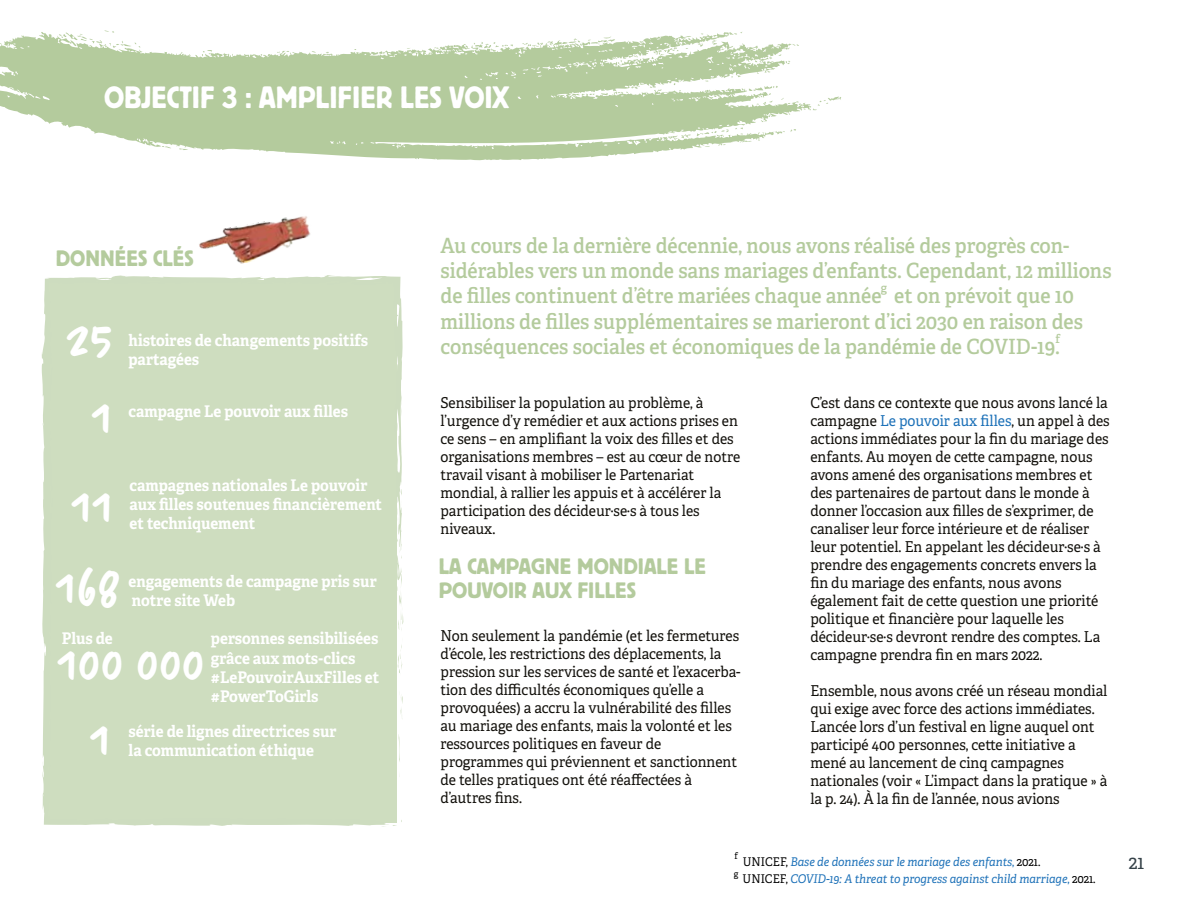
<style>
.page{position:relative;width:1188px;height:918px;background:#fff}
.page>*{position:absolute;margin:0;border:0;box-sizing:border-box;transform-origin:0 0}
.t1{font:500 58.2px "Chantal";color:#fff;scale:.72 1}
.t2{font:32.25px "Platz";color:#fff;scale:.94 1}
.t3{font:23.4px/23.4px "Platz";color:#b4cb9d}
.t4{font:600 21px/25.2px "Adelle";color:#b4cb9d;scale:.94 1}
.t5{font:19.5px "Adelle";color:#364249;scale:.94 1}
.t6{font:700 16.05px/19.4px "Adelle";color:#fff;scale:.94 1}
.t7{font:15px/18px "Adelle";color:#13110c;scale:.94 1}
.t8{font:italic 12px/17.1px "Adelle";color:#1d71b8;scale:.94 1}
.t9{font:600 12px "Adelle";color:#b4cb9d;scale:.94 1}
.t10{font:9px/17.2px "Adelle";color:#000;scale:.94 1}
.s1{color:#1d71b8}
.s2{font-style:normal;color:#000}
.s3{font-style:normal}
</style>
<div class="page">
<svg style="left:813px;top:96px;width:28px;height:15px"></svg>
<svg style="left:0;top:32px;width:811px;height:129px;fill:#b4cb9d"></svg>
<svg style="left:774px;top:129px;width:22px;height:5px"></svg>
<svg style="left:735px;top:127px;width:8px;height:8px"></svg>
<svg style="left:792px;top:44px;width:7px;height:2px"></svg>
<svg style="left:749px;top:86px;width:57px;height:25px"></svg>
<svg style="left:731px;top:75px;width:10px;height:3px"></svg>
<svg style="left:668px;top:129px;width:61px;height:18px"></svg>
<svg style="left:734px;top:32px;width:9px;height:3px"></svg>
<svg style="left:712px;top:40px;width:12px;height:10px"></svg>
<svg style="left:698px;top:43px;width:6px;height:4px"></svg>
<svg style="left:651px;top:48px;width:28px;height:12px"></svg>
<svg style="left:639px;top:41px;width:4px;height:3px"></svg>
<svg style="left:618px;top:60px;width:4px;height:4px"></svg>
<svg style="left:590px;top:93px;width:5px;height:3px"></svg>
<svg style="left:588px;top:36px;width:27px;height:9px"></svg>
<svg style="left:562px;top:38px;width:18px;height:6px"></svg>
<svg style="left:522px;top:41px;width:31px;height:6px"></svg>
<svg style="left:473px;top:42px;width:40px;height:6px"></svg>
<svg style="left:434px;top:47px;width:5px;height:3px"></svg>
<svg style="left:379px;top:51px;width:6px;height:3px"></svg>
<svg style="left:179px;top:148px;width:9px;height:2px"></svg>
<svg style="left:59px;top:30px;width:81px;height:18px"></svg>
<div style="left:42px;top:275px;width:361px;height:551px;background:#ceddbf"></div>
<svg style="left:93px;top:280px;width:14px;height:4px"></svg>
<svg style="left:397px;top:481px;width:6px;height:195px"></svg>
<svg style="left:395px;top:395px;width:7px;height:43px"></svg>
<svg style="left:326px;top:283px;width:15px;height:2px"></svg>
<svg style="left:381px;top:818px;width:21px;height:9px"></svg>
<img style="left:199px;top:216px;width:112px;height:48px">
<h2 class="t2" style="left:104px;top:80px;width:432px">OBJECTIF 3 : AMPLIFIER LES VOIX</h2>
<h3 class="t3" style="left:56px;top:246px;width:139px">DONNÉES CLÉS</h3>
<h1 class="t1" style="left:68px;top:307px;width:67px">25</h1>
<p class="t6" style="left:129px;top:330px;width:256px">histoires de changements positifs</p>
<p class="t6" style="left:129px;top:350px;width:77px">partagées</p>
<h1 class="t1" style="left:94px;top:383px;width:30px">1</h1>
<p class="t6" style="left:129px;top:401px;width:235px">campagne Le pouvoir aux filles</p>
<h1 class="t1" style="left:73px;top:473px;width:59px">11</h1>
<p class="t6" style="left:130px;top:475px;width:270px">campagnes nationales Le pouvoir aux filles soutenues financièrement et techniquement</p>
<h1 class="t1" style="left:57px;top:554px;width:92px">168</h1>
<p class="t6" style="left:129px;top:572px;width:266px">engagements de campagne pris sur notre site Web</p>
<p class="t6" style="left:62px;top:629px;width:56px">Plus de</p>
<h1 class="t1" style="left:59px;top:631px;width:207px">100 000</h1>
<p class="t6" style="left:211px;top:629px;width:181px">personnes sensibilisées grâce aux mots-clics #LePouvoirAuxFilles et #PowerToGirls</p>
<h1 class="t1" style="left:92px;top:705px;width:30px">1</h1>
<p class="t6" style="left:129px;top:722px;width:223px">série de lignes directrices sur la communication éthique</p>
<p class="t4" style="left:441px;top:233px;width:715px">Au cours de la dernière décennie, nous avons réalisé des progrès con&shy;sidérables vers un monde sans mariages d’enfants. Cependant, 12 millions de filles continuent d’être mariées chaque année et on prévoit que 10 millions de filles supplémentaires se marieront d’ici 2030 en raison des conséquences sociales et économiques de la pandémie de COVID-19.</p>
<p class="t7" style="left:441px;top:394px;width:320px">Sensibiliser la population au problème, à l’urgence d’y remédier et aux actions prises en ce sens – en amplifiant la voix des filles et des organisations membres – est au cœur de notre travail visant à mobiliser le Partenariat mondial, à rallier les appuis et à accélérer la participation des décideur·se·s à tous les niveaux.</p>
<h3 class="t3" style="left:439px;top:555px;width:269px">LA CAMPAGNE MONDIALE LE<br>POUVOIR AUX FILLES</h3>
<p class="t9" style="left:881px;top:280px;width:8px">g</p>
<p class="t9" style="left:1055px;top:331px;width:7px">f</p>
<p class="t7" style="left:810px;top:394px;width:320px">C’est dans ce contexte que nous avons lancé la campagne <span class="s1">Le pouvoir aux filles</span>, un appel à des actions immédiates pour la fin du mariage des enfants. Au moyen de ce e campagne, nous avons amené des organisations membres et des partenaires de partout dans le monde à donner l’occasion aux filles de s’exprimer, de canaliser leur force intérieure et de réaliser leur potentiel. En appelant les décideur·se·s à prendre des engagements concrets envers la fin du mariage des enfants, nous avons également fait de ce e question une priorité politique et financière pour laquelle les décideur·se·s devront rendre des comptes. La campagne prendra fin en mars 2022.</p>
<p class="t7" style="left:810px;top:682px;width:318px">Ensemble, nous avons créé un réseau mondial qui exige avec force des actions immédiates.<br>Lancée lors d’un festival en ligne auquel ont participé 400 personnes, ce e initiative a mené au lancement de cinq campagnes nationales (voir « L’impact dans la pratique » à la p. 24). À la fin de l’année, nous avions</p>
<p class="t7" style="left:441px;top:627px;width:321px">Non seulement la pandémie (et les fermetures d’école, les restrictions des déplacements, la pression sur les services de santé et l’exacerba&shy;tion des difficultés économiques qu’elle a provoquées) a accru la vulnérabilité des filles au mariage des enfants, mais la volonté et les ressources politiques en faveur de programmes qui préviennent et sanctionnent de telles pratiques ont été réaffectées à d’autres fins.</p>
<p class="t10" style="left:734px;top:848px;width:6px">f g</p>
<p class="t8" style="left:743px;top:853px;width:377px"><span class="s2">UNICEF,</span> Base de données sur le mariage des enfants<span class="s3">,</span> <span class="s2">2021.<br>UNICEF,</span> COVID-19: A threat to progress against child marriage<span class="s3">,</span> <span class="s2">2021.</span></p>
<h3 class="t5" style="left:1129px;top:850px;width:18px">21</h3>
</div>
